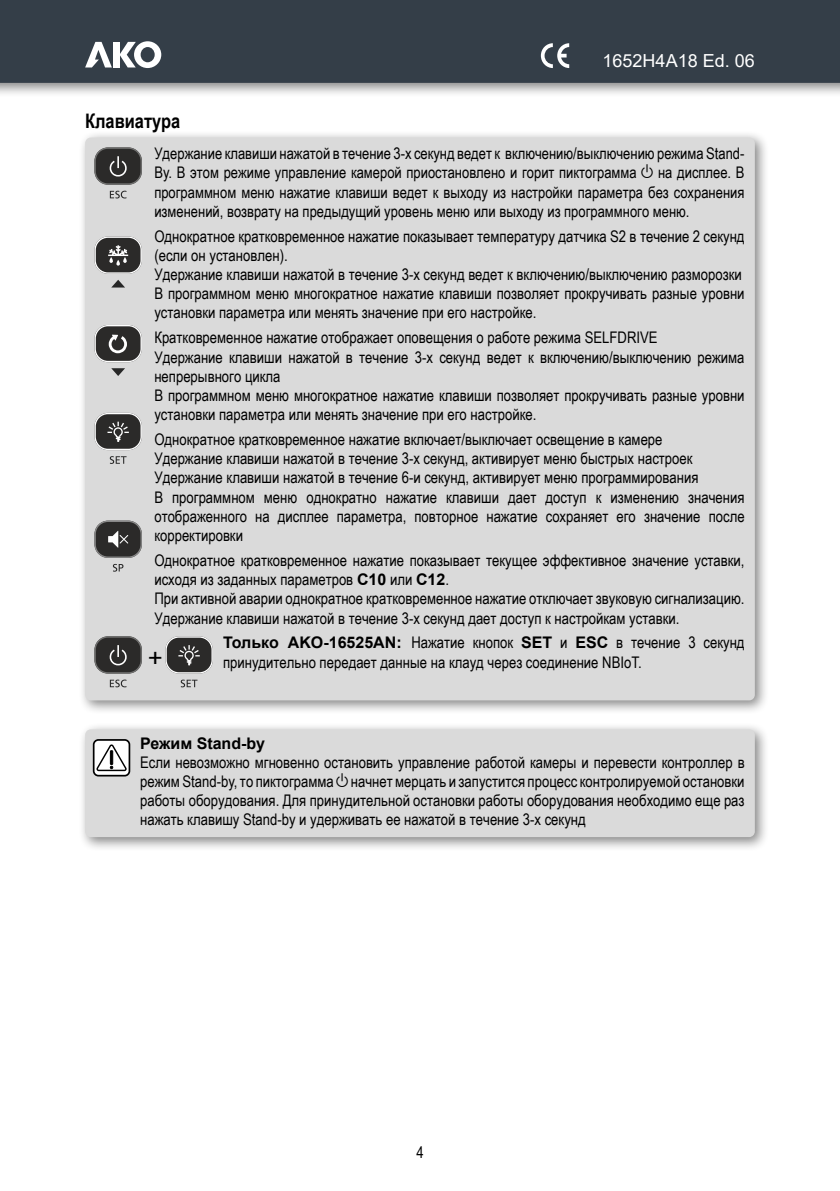
<style>
.page{position:relative;width:840px;height:1191px;background:#fff}
.page>*{position:absolute;margin:0;border:0;box-sizing:border-box;transform-origin:0 0}
.t1{font:24px "Frutiger 55 Roman";color:#000}
.t2{font:700 20px "Arial Narrow";color:#000}
.t3{font:18px "Arial";color:#fff}
.t4{font:16px/19.2px "Arial Narrow";color:#000}
.t5{font:700 16px "Arial";color:#000}
.s1{font-family:"Arial";font-weight:700}
</style>
<div class="page">
<div style="left:0;top:0;width:839px;height:98px;background:#000;opacity:.48"></div>
<div style="left:0;top:0;width:839px;height:83px;background:#343e48"></div>
<svg style="left:540px;top:43px;width:29px;height:25px"></svg>
<svg style="left:85px;top:42px;width:27px;height:25px"></svg>
<div style="left:113px;top:42px;width:7px;height:25px;background:#fff"></div>
<svg style="left:119px;top:41px;width:42px;height:27px"></svg>
<div style="left:78px;top:130px;width:691px;height:585px;background:#000;opacity:.48"></div>
<div style="left:85px;top:137px;width:669px;height:563px;background:#dadada;border-radius:6px"></div>
<svg style="left:94px;top:236px;width:48px;height:38px"></svg>
<svg style="left:112px;top:280px;width:13px;height:7px"></svg>
<svg style="left:94px;top:325px;width:48px;height:37px;background:#605f5e"></svg>
<svg style="left:111px;top:368px;width:14px;height:8px"></svg>
<svg style="left:94px;top:413px;width:48px;height:37px;background:#5b5a59"></svg>
<svg style="left:110px;top:456px;width:16px;height:8px"></svg>
<svg style="left:165px;top:636px;width:48px;height:37px"></svg>
<svg style="left:181px;top:679px;width:16px;height:8px"></svg>
<svg style="left:94px;top:147px;width:48px;height:38px;background:#4e4d4c"></svg>
<svg style="left:110px;top:191px;width:16px;height:7px"></svg>
<svg style="left:94px;top:636px;width:48px;height:37px;background:#4b4b4a"></svg>
<svg style="left:110px;top:679px;width:16px;height:8px"></svg>
<svg style="left:113px;top:564px;width:10px;height:7px"></svg>
<svg style="left:94px;top:520px;width:48px;height:38px;background:#555453"></svg>
<div style="left:78px;top:722px;width:691px;height:130px;background:#000;opacity:.48"></div>
<div style="left:85px;top:729px;width:669px;height:108px;background:#dadada;border-radius:6px"></div>
<div style="left:94px;top:740px;width:35px;height:35px;background:#fff;border-radius:5px"></div>
<div style="left:93px;top:739px;width:37px;height:37px;border:2px solid #000;border-radius:5px"></div>
<svg style="left:95px;top:743px;width:33px;height:29px"></svg>
<p class="t3" style="left:602px;top:49px;width:154px">1652H4A18 Ed. 06</p>
<p class="t2" style="left:85px;top:106px;width:97px">Клавиатура</p>
<p class="t4" style="left:154px;top:143px;width:591px">Удержание клавиши нажатой в течение 3-х секунд ведет к включению/выключению режима Stand-<br>By. В этом режиме управление камерой приостановлено и горит пиктограмма</p>
<p class="t4" style="left:154px;top:162px;width:591px;text-align:justify;text-indent:503px">на дисплее. В программном меню нажатие клавиши ведет к выходу из настройки параметра без сохранения изменений, возврату на предыдущий уровень меню или выходу из программного меню.</p>
<p class="t4" style="left:154px;top:226px;width:591px">Однократное кратковременное нажатие показывает температуру датчика S2 в течение 2 секунд (если он установлен).<br>Удержание клавиши нажатой в течение 3-х секунд ведет к включению/выключению разморозки В программном меню многократное нажатие клавиши позволяет прокручивать разные уровни установки параметра или менять значение при его настройке.</p>
<p class="t4" style="left:154px;top:327px;width:591px">Кратковременное нажатие отображает оповещения о работе режима SELFDRIVE<br>Удержание клавиши нажатой в течение 3-х секунд ведет к включению/выключению режима непрерывного цикла<br>В программном меню многократное нажатие клавиши позволяет прокручивать разные уровни установки параметра или менять значение при его настройке.</p>
<p class="t4" style="left:154px;top:429px;width:591px">Однократное кратковременное нажатие включает/выключает освещение в камере<br>Удержание клавиши нажатой в течение 3-х секунд, активирует меню быстрых настроек Удержание клавиши нажатой в течение 6-и секунд, активирует меню программирования<br>В программном меню однократно нажатие клавиши дает доступ к изменению значения отображенного на дисплее параметра, повторное нажатие сохраняет его значение после корректировки</p>
<p class="t4" style="left:154px;top:550px;width:591px">Однократное кратковременное нажатие показывает текущее эффективное значение уставки, исходя из заданных параметров <span class="s1">С10</span> или <span class="s1">С12</span>.<br>При активной аварии однократное кратковременное нажатие отключает звуковую сигнализацию.<br>Удержание клавиши нажатой в течение 3-х секунд дает доступ к настройкам уставки.</p>
<p class="t4" style="left:223px;top:632px;width:523px"><span class="s1">Только AKO-16525AN:</span> Нажатие кнопок <span class="s1">SET</span> и <span class="s1">ESC</span> в течение 3 секунд принудительно передает данные на клауд через соединение NBIoT.</p>
<h1 class="t1" style="left:148px;top:642px;width:16px">+</h1>
<p class="t5" style="left:140px;top:731px;width:126px">Режим Stand-by</p>
<p class="t4" style="left:140px;top:752px;width:605px;text-align:justify">Если невозможно мгновенно остановить управление работой камеры и перевести контроллер в режим Stand-by, то пиктограмма начнет мерцать и запустится процесс контролируемой остановки работы оборудования. Для принудительной остановки работы оборудования необходимо еще раз нажать клавишу Stand-by и удерживать ее нажатой в течение 3-х секунд</p>
<p class="t4" style="left:416px;top:1141px;width:9px">4</p>
</div>
